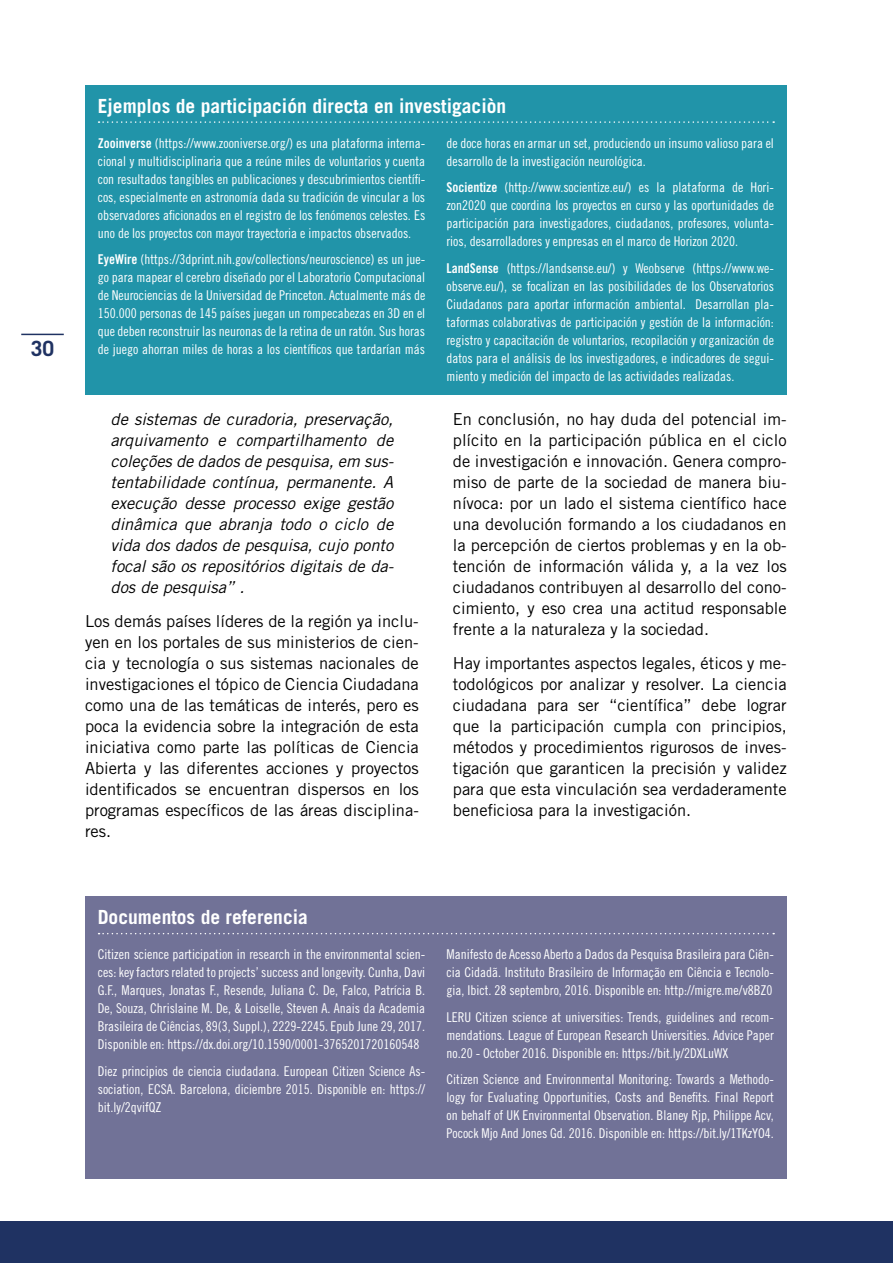
<style>
.page{position:relative;width:893px;height:1263px;background:#fff}
.page>*{position:absolute;margin:0;border:0;box-sizing:border-box;transform-origin:0 0}
.t1{font:700 21px "Trade Gothic";color:#1f3262}
.t2{font:700 19.5px "Trade Gothic";color:#fff}
.t3{font:16.5px/21px "Trade Gothic";color:#000;text-align:justify}
.t4{font:italic 16.5px/21px "Trade Gothic";color:#000;text-align:justify}
.t5{font:13.5px/18px "Trade Gothic Cond Eighteen";color:#fff;text-align:justify}
.s1{font-family:"Trade Gothic Bold Cond Twenty"}
</style>
<div class="page">
<div style="left:0;top:1221px;width:893px;height:42px;background:#1f3262"></div>
<hr style="left:21px;top:334px;width:43px;height:1px;background:#1f3262">
<div style="left:85px;top:85px;width:702px;height:310px;background:#2194a9"></div>
<svg style="left:99px;top:121px;width:675px;height:2px"></svg>
<div style="left:85px;top:896px;width:702px;height:283px;background:#717297"></div>
<svg style="left:99px;top:933px;width:675px;height:1px"></svg>
<h1 class="t1" style="left:31px;top:336px;width:25px">30</h1>
<h2 class="t2" style="left:98px;top:94px;width:410px">Ejemplos de participación directa en investigaciòn</h2>
<p class="t5" style="left:98px;top:134px;width:329px"><span class="s1">Zooinverse</span> (https://www.zooniverse.org/) es una plataforma interna&shy;cional y multidisciplinaria que a reúne miles de voluntarios y cuenta con resultados tangibles en publicaciones y descubrimientos científi&shy;cos, especialmente en astronomía dada su tradición de vincular a los observadores aficionados en el registro de los fenómenos celestes. Es uno de los proyectos con mayor trayectoria e impactos observados.</p>
<p class="t5" style="left:98px;top:250px;width:329px"><span class="s1">EyeWire</span> (https://3dprint.nih.gov/collections/neuroscience) es un jue&shy;go para mapear el cerebro diseñado por el Laboratorio Computacional de Neurociencias de la Universidad de Princeton. Actualmente más de 150.000 personas de 145 países juegan un rompecabezas en 3D en el que deben reconstruir las neuronas de la retina de un ratón. Sus horas de juego ahorran miles de horas a los científicos que tardarían más</p>
<p class="t5" style="left:446px;top:134px;width:329px">de doce horas en armar un set, produciendo un insumo valioso para el desarrollo de la investigación neurológica.</p>
<p class="t5" style="left:446px;top:178px;width:329px"><span class="s1">Socientize</span> (http://www.socientize.eu/) es la plataforma de Hori&shy;zon2020 que coordina los proyectos en curso y las oportunidades de participación para investigadores, ciudadanos, profesores, volunta&shy;rios, desarrolladores y empresas en el marco de Horizon 2020.</p>
<p class="t5" style="left:446px;top:259px;width:329px"><span class="s1">LandSense</span> (https://landsense.eu/) y Weobserve (https://www.we&shy;observe.eu/), se focalizan en las posibilidades de los Observatorios Ciudadanos para aportar información ambiental. Desarrollan pla&shy;taformas colaborativas de participación y gestión de la información: registro y capacitación de voluntarios, recopilación y organización de datos para el análisis de los investigadores, e indicadores de segui&shy;miento y medición del impacto de las actividades realizadas.</p>
<p class="t4" style="left:111px;top:408px;width:285px">de sistemas de curadoria, preservação, arquivamento e compartilhamento de coleções de dados de pesquisa, em sus&shy;tentabilidade contínua, permanente. A execução desse processo exige gestão dinâmica que abranja todo o ciclo de vida dos dados de pesquisa, cujo ponto focal são os repositórios digitais de da&shy;dos de pesquisa” .</p>
<p class="t3" style="left:85px;top:610px;width:335px">Los demás países líderes de la región ya inclu&shy;yen en los portales de sus ministerios de cien&shy;cia y tecnología o sus sistemas nacionales de investigaciones el tópico de Ciencia Ciudadana como una de las temáticas de interés, pero es poca la evidencia sobre la integración de esta iniciativa como parte las políticas de Ciencia Abierta y las diferentes acciones y proyectos identificados se encuentran dispersos en los programas específicos de las áreas disciplina&shy;res.</p>
<p class="t3" style="left:453px;top:408px;width:335px">En conclusión, no hay duda del potencial im&shy;plícito en la participación pública en el ciclo de investigación e innovación. Genera compro&shy;miso de parte de la sociedad de manera biu&shy;nívoca: por un lado el sistema científico hace una devolución formando a los ciudadanos en la percepción de ciertos problemas y en la ob&shy;tención de información válida y, a la vez los ciudadanos contribuyen al desarrollo del cono&shy;cimiento, y eso crea una actitud responsable frente a la naturaleza y la sociedad.</p>
<p class="t3" style="left:453px;top:652px;width:335px">Hay importantes aspectos legales, éticos y me&shy;todológicos por analizar y resolver. La ciencia ciudadana para ser “científica” debe lograr que la participación cumpla con principios, métodos y procedimientos rigurosos de inves&shy;tigación que garanticen la precisión y validez para que esta vinculación sea verdaderamente beneficiosa para la investigación.</p>
<h2 class="t2" style="left:98px;top:905px;width:212px">Documentos de referencia</h2>
<p class="t5" style="left:98px;top:945px;width:329px">Citizen science participation in research in the environmental scien&shy;ces: key factors related to projects’ success and longevity. Cunha, Davi G.F., Marques, Jonatas F., Resende, Juliana C. De, Falco, Patrícia B.<br>De, Souza, Chrislaine M. De, &amp; Loiselle, Steven A. Anais da Academia Brasileira de Ciências, 89(3, Suppl.), 2229-2245. Epub June 29, 2017.<br>Disponible en: https://dx.doi.org/10.1590/0001-3765201720160548</p>
<p class="t5" style="left:98px;top:1062px;width:329px">Diez principios de ciencia ciudadana. European Citizen Science As&shy;sociation, ECSA. Barcelona, diciembre 2015. Disponible en: https:// bit.ly/2qvifQZ</p>
<p class="t5" style="left:446px;top:945px;width:329px">Manifesto de Acesso Aberto a Dados da Pesquisa Brasileira para Ciên&shy;cia Cidadã. Instituto Brasileiro de Informação em Ciência e Tecnolo&shy;gia, Ibict. 28 septembro, 2016. Disponible en: http://migre.me/v8BZ0</p>
<p class="t5" style="left:446px;top:1008px;width:329px">LERU Citizen science at universities: Trends, guidelines and recom&shy;mendations. League of European Research Universities. Advice Paper no.20 - October 2016. Disponible en: https://bit.ly/2DXLuWX</p>
<p class="t5" style="left:446px;top:1070px;width:329px">Citizen Science and Environmental Monitoring: Towards a Methodo&shy;logy for Evaluating Opportunities, Costs and Benefits. Final Report on behalf of UK Environmental Observation. Blaney Rjp, Philippe Acv, Pocock Mjo And Jones Gd. 2016. Disponible en: https://bit.ly/1TKzYO4.</p>
</div>
